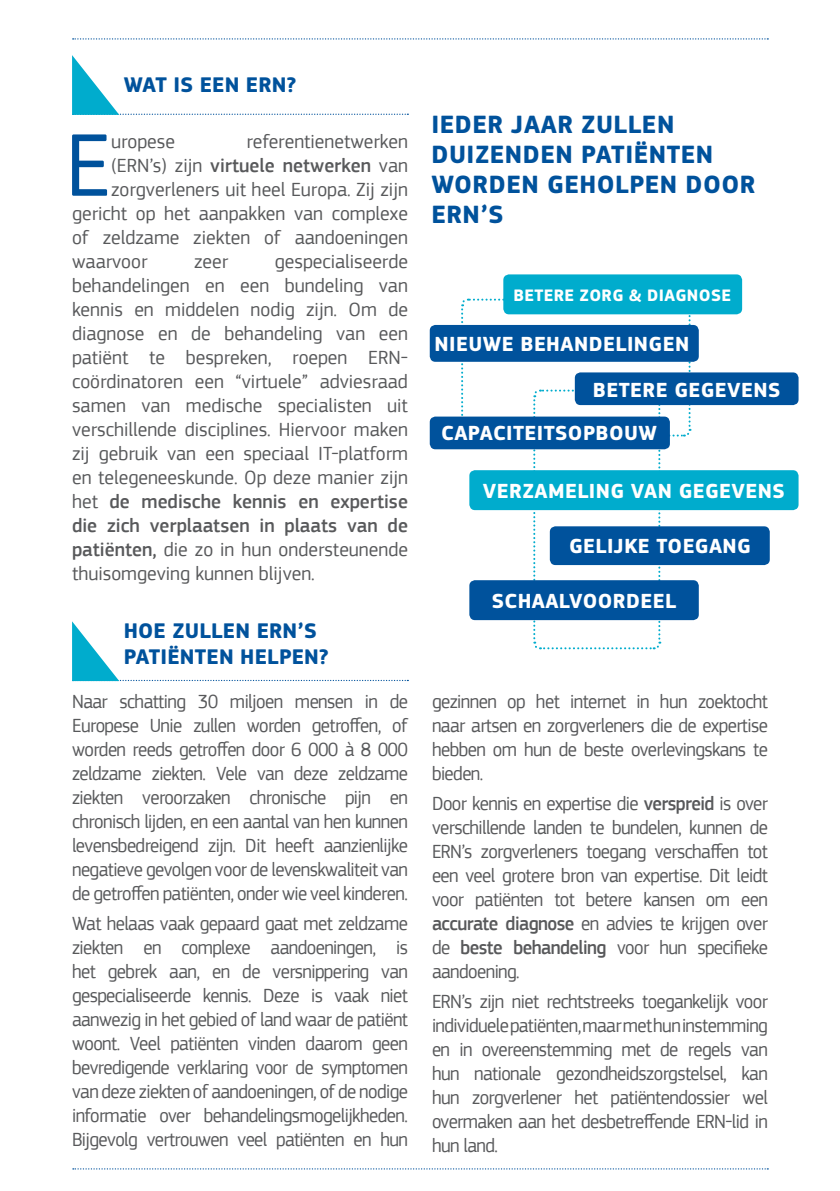
<style>
.page{position:relative;width:840px;height:1191px;background:#fff}
.page>*{position:absolute;margin:0;border:0;box-sizing:border-box;transform-origin:0 0}
.t1{font:92.4px "EC Square Sans Pro";color:#00529c}
.t2{font:700 26px/30px "EC Square Sans Pro";letter-spacing:.02em;color:#00529c}
.t3{font:700 22px/26px "EC Square Sans Pro";letter-spacing:.01em;color:#00529c}
.t4{font:700 21.2px "EC Square Sans Pro";letter-spacing:.02em;color:#fff}
.t5{font:20px/24px "EC Square Sans Pro";letter-spacing:-.03em;color:#58595b;text-align:justify;scale:.94 1}
.t6{font:20px/24px "EC Square Sans Pro";letter-spacing:-.03em;color:#58595b;text-align:justify}
.t7{font:20px "EC Square Sans Pro";color:#58595b}
.t8{font:500 20px "EC Square Sans Pro";color:#58595b}
.t9{font:700 17.2px "EC Square Sans Pro";letter-spacing:.02em;color:#fff}
.s1{font-weight:400}
.s2{font-weight:500}
</style>
<div class="page">
<svg style="left:73px;top:38px;width:694px;height:2px"></svg>
<svg style="left:73px;top:1168px;width:694px;height:1px"></svg>
<svg style="left:72px;top:55px;width:336px;height:60px"></svg>
<svg style="left:72px;top:621px;width:336px;height:60px"></svg>
<svg style="left:459px;top:298px;width:232px;height:352px"></svg>
<div style="left:503px;top:274px;width:238px;height:40px;background:#00accd;border-radius:6px"></div>
<div style="left:574px;top:372px;width:224px;height:33px;background:#00529c;border-radius:6px"></div>
<div style="left:469px;top:580px;width:229px;height:40px;background:#00529c;border-radius:6px"></div>
<div style="left:549px;top:526px;width:220px;height:39px;background:#00529c;border-radius:6px"></div>
<div style="left:429px;top:325px;width:269px;height:37px;background:#00529c;border-radius:6px"></div>
<div style="left:469px;top:470px;width:329px;height:40px;background:#00accd;border-radius:6px"></div>
<div style="left:429px;top:416px;width:240px;height:33px;background:#00529c;border-radius:6px"></div>
<p class="t3" style="left:124px;top:73px;width:174px">WAT IS EEN ERN?</p>
<h1 class="t1" style="left:65px;top:111px;width:47px">E</h1>
<p class="t7" style="left:111px;top:129px;width:65px">uropese</p>
<p class="t7" style="left:246px;top:129px;width:163px">referentienetwerken</p>
<p class="t8" style="left:111px;top:153px;width:298px"><span class="s1">(ERN’s) zijn</span> virtuele netwerken <span class="s1">van</span></p>
<p class="t7" style="left:111px;top:177px;width:298px">zorgverleners uit heel Europa. Zij zijn</p>
<p class="t7" style="left:72px;top:201px;width:337px">gericht op het aanpakken van complexe</p>
<p class="t7" style="left:72px;top:225px;width:337px">of zeldzame ziekten of aandoeningen</p>
<p class="t7" style="left:72px;top:249px;width:77px">waarvoor</p>
<p class="t6" style="left:194px;top:249px;width:36px">zeer</p>
<p class="t6" style="left:72px;top:249px;width:337px;text-indent:203px">gespecialiseerde behandelingen en een bundeling van kennis en middelen nodig zijn. Om de diagnose en de behandeling van een patiënt te bespreken, roepen ERN&shy;coördinatoren een “virtuele” adviesraad samen van medische specialisten uit verschillende disciplines. Hiervoor maken zij gebruik van een speciaal IT-platform en telegeneeskunde. Op deze manier zijn het <span class="s2">de medische kennis en expertise die zich verplaatsen in plaats van de patiënten,</span> die zo in hun ondersteunende thuisomgeving kunnen blijven.</p>
<p class="t3" style="left:124px;top:618px;width:206px">HOE ZULLEN ERN’S<br>PATIËNTEN HELPEN?</p>
<p class="t5" style="left:72px;top:690px;width:358px">Naar schatting 30 miljoen mensen in de Europese Unie zullen worden getroffen, of worden reeds getroffen door 6 000 à 8 000 zeldzame ziekten. Vele van deze zeldzame ziekten veroorzaken chronische pijn en chronisch lijden, en een aantal van hen kunnen levensbedreigend zijn. Dit heeft aanzienlijke negatieve gevolgen voor de levenskwaliteit van de getroffen patiënten, onder wie veel kinderen.</p>
<p class="t5" style="left:72px;top:911px;width:359px">Wat helaas vaak gepaard gaat met zeldzame ziekten en complexe aandoeningen, is het gebrek aan, en de versnippering van gespecialiseerde kennis. Deze is vaak niet aanwezig in het gebied of land waar de patiënt woont. Veel patiënten vinden daarom geen bevredigende verklaring voor de symptomen van deze ziekten of aandoeningen, of de nodige informatie over behandelingsmogelijkheden.<br>Bijgevolg vertrouwen veel patiënten en hun</p>
<h2 class="t2" style="left:431px;top:110px;width:325px">IEDER JAAR ZULLEN<br>DUIZENDEN PATIËNTEN<br>WORDEN GEHOLPEN DOOR<br>ERN’S</h2>
<p class="t9" style="left:513px;top:285px;width:219px">BETERE ZORG &amp; DIAGNOSE</p>
<p class="t4" style="left:434px;top:332px;width:256px">NIEUWE BEHANDELINGEN</p>
<p class="t4" style="left:592px;top:377px;width:189px">BETERE GEGEVENS</p>
<p class="t4" style="left:441px;top:420px;width:217px">CAPACITEITSOPBOUW</p>
<p class="t4" style="left:482px;top:478px;width:303px">VERZAMELING VAN GEGEVENS</p>
<p class="t4" style="left:568px;top:533px;width:183px">GELIJKE TOEGANG</p>
<p class="t4" style="left:491px;top:588px;width:186px">SCHAALVOORDEEL</p>
<p class="t5" style="left:432px;top:690px;width:358px">gezinnen op het internet in hun zoektocht naar artsen en zorgverleners die de expertise hebben om hun de beste overlevingskans te bieden.</p>
<p class="t5" style="left:432px;top:791px;width:359px">Door kennis en expertise die <span class="s2">verspreid</span> is over verschillende landen te bundelen, kunnen de ERN’s zorgverleners toegang verschaffen tot een veel grotere bron van expertise. Dit leidt voor patiënten tot betere kansen om een <span class="s2">accurate diagnose</span> en advies te krijgen over de <span class="s2">beste behandeling</span> voor hun specifieke aandoening.</p>
<p class="t5" style="left:432px;top:989px;width:358px">ERN’s zijn niet rechtstreeks toegankelijk voor individuele patiënten, maar met hun instemming en in overeenstemming met de regels van hun nationale gezondheidszorgstelsel, kan hun zorgverlener het patiëntendossier wel overmaken aan het desbetreffende ERN-lid in hun land.</p>
</div>
